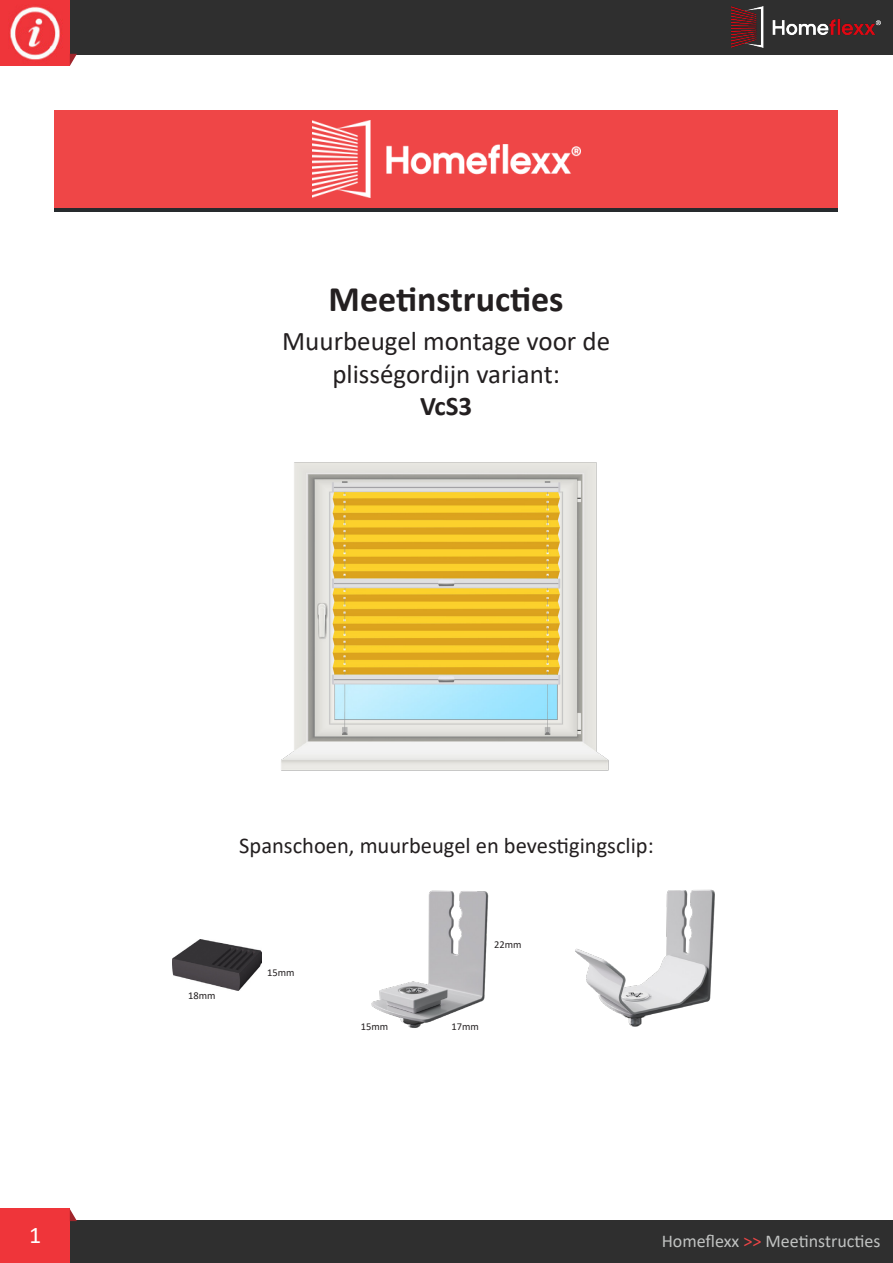
<style>
.page{position:relative;width:893px;height:1263px;background:#fff}
.page>*{position:absolute;margin:0;border:0;box-sizing:border-box;transform-origin:0 0}
.t1{font:700 36px "Calibri";color:#231f20}
.t2{font:27px/32.4px "Calibri";color:#231f20;text-align:center}
.t3{font:700 27px "Calibri";color:#231f20}
.t4{font:24px "Calibri";color:#fff}
.t5{font:22.5px "Calibri";color:#231f20}
.t6{font:18px "Calibri";color:#c1c3c2}
.t7{font:10.5px "Calibri";color:#231f20}
.s1{color:#ef4647}
</style>
<div class="page">
<div style="left:0;top:0;width:893px;height:54px;background:#2f2f2f"></div>
<div style="left:0;top:0;width:70px;height:66px;background:#ef353a"></div>
<img style="left:10px;top:6px;width:50px;height:54px">
<svg style="left:70px;top:54px;width:7px;height:12px"></svg>
<img style="left:731px;top:7px;width:149px;height:40px">
<div style="left:0;top:1221px;width:893px;height:42px;background:#2f2f2f"></div>
<div style="left:0;top:1209px;width:70px;height:54px;background:#ef353a"></div>
<svg style="left:70px;top:1209px;width:7px;height:12px"></svg>
<img style="left:281px;top:462px;width:328px;height:309px">
<div style="left:54px;top:114px;width:784px;height:97px;background:#262a2d"></div>
<div style="left:54px;top:111px;width:784px;height:97px;background:#ef4647"></div>
<img style="left:312px;top:121px;width:268px;height:76px">
<img style="left:172px;top:939px;width:89px;height:51px">
<img style="left:371px;top:890px;width:118px;height:138px">
<img style="left:575px;top:889px;width:140px;height:138px">
<p class="t1" style="left:329px;top:273px;width:237px">Meetinstructies</p>
<p class="t2" style="left:282px;top:324px;width:329px">Muurbeugel montage voor de plisségordijn variant:</p>
<p class="t3" style="left:420px;top:387px;width:54px">VcS3</p>
<p class="t4" style="left:29px;top:1218px;width:14px">1</p>
<p class="t5" style="left:239px;top:830px;width:416px">Spanschoen, muurbeugel en bevestigingsclip:</p>
<p class="t7" style="left:188px;top:988px;width:29px">18mm</p>
<p class="t7" style="left:267px;top:965px;width:29px">15mm</p>
<p class="t7" style="left:361px;top:1019px;width:29px">15mm</p>
<p class="t7" style="left:494px;top:937px;width:29px">22mm</p>
<p class="t7" style="left:451px;top:1019px;width:29px">17mm</p>
<p class="t6" style="left:662px;top:1228px;width:220px">Homeflexx <span class="s1">&gt;&gt;</span> Meetinstructies</p>
</div>
